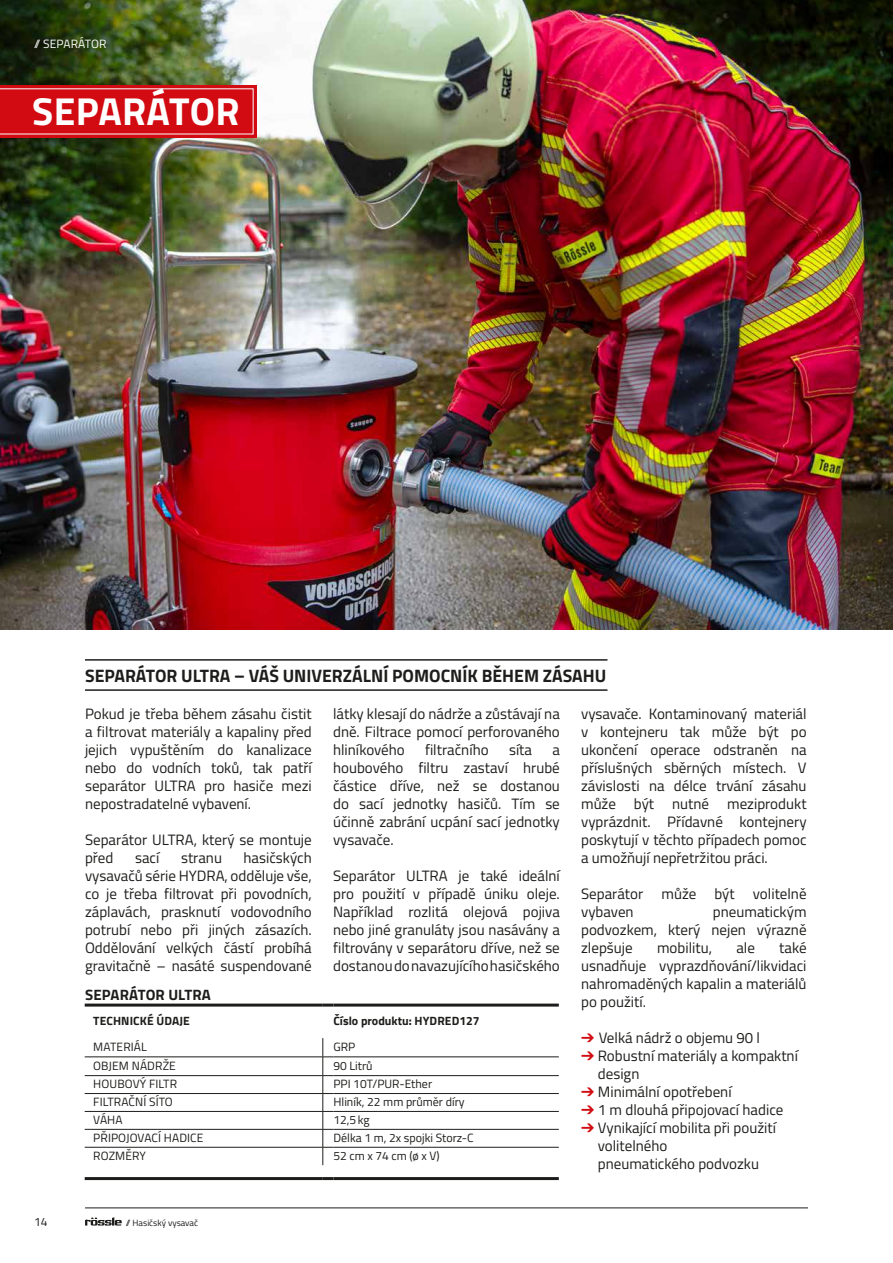
<style>
.page{position:relative;width:893px;height:1263px;background:#fff}
.page>*{position:absolute;margin:0;border:0;box-sizing:border-box;transform-origin:0 0}
.t1{font:700 39px "Titillium Web";letter-spacing:.005em;color:#fff}
.t2{font:700 18px "Titillium Web";color:#1d1d1b}
.t3{font:15px/18px "Titillium Web";color:#1d1d1b;text-align:justify}
.t4{font:700 15px "Titillium Web";letter-spacing:.005em;color:#1d1d1b}
.t5{font:12px "Titillium Web";color:#1d1d1b}
.t6{font:700 12px "Titillium Web";letter-spacing:.005em;color:#1d1d1b}
.t7{font:12px "Titillium Web";letter-spacing:.005em;color:#fff}
.t8{font:9px "Titillium Web";color:#1d1d1b}
</style>
<div class="page">
<hr style="left:85px;top:1207px;width:723px;height:1px;background:#1d1d1b">
<svg style="left:85px;top:1217px;width:37px;height:8px"></svg>
<img style="left:0;top:0;width:893px;height:629px">
<div style="left:0;top:85px;width:257px;height:53px;background:linear-gradient(to right,#d20a11,#d20a11)"></div>
<svg style="left:0;top:88px;width:254px;height:46px;background:#d31219"></svg>
<hr style="left:85px;top:659px;width:522px;height:2px;background:#1d1d1b">
<hr style="left:85px;top:689px;width:522px;height:2px;background:#1d1d1b">
<hr style="left:85px;top:1075px;width:238px;height:1px;background:#1d1d1b">
<hr style="left:333px;top:1075px;width:226px;height:1px;background:#1d1d1b">
<hr style="left:85px;top:1093px;width:238px;height:1px;background:#1d1d1b">
<hr style="left:333px;top:1093px;width:226px;height:1px;background:#1d1d1b">
<hr style="left:85px;top:1111px;width:238px;height:1px;background:#1d1d1b">
<hr style="left:333px;top:1111px;width:226px;height:1px;background:#1d1d1b">
<hr style="left:85px;top:1129px;width:238px;height:1px;background:#1d1d1b">
<hr style="left:333px;top:1129px;width:226px;height:1px;background:#1d1d1b">
<hr style="left:85px;top:1147px;width:238px;height:1px;background:#1d1d1b">
<hr style="left:333px;top:1147px;width:226px;height:1px;background:#1d1d1b">
<hr style="left:85px;top:1003px;width:238px;height:3px;background:#1d1d1b">
<svg style="left:323px;top:1003px;width:10px;height:3px"></svg>
<hr style="left:333px;top:1003px;width:226px;height:3px;background:#1d1d1b">
<hr style="left:85px;top:1177px;width:238px;height:3px;background:#1d1d1b">
<svg style="left:323px;top:1177px;width:10px;height:3px"></svg>
<hr style="left:333px;top:1177px;width:226px;height:3px;background:#1d1d1b">
<hr style="left:85px;top:1056px;width:238px;height:1px;background:#1d1d1b">
<svg style="left:323px;top:1038px;width:10px;height:127px"></svg>
<hr style="left:333px;top:1056px;width:226px;height:1px;background:#1d1d1b">
<p class="t7" style="left:34px;top:35px;width:74px">// SEPARÁTOR</p>
<h1 class="t1" style="left:32px;top:82px;width:209px">SEPARÁTOR</h1>
<p class="t2" style="left:85px;top:662px;width:523px">SEPARÁTOR ULTRA – VÁŠ UNIVERZÁLNÍ POMOCNÍK BĚHEM ZÁSAHU</p>
<p class="t3" style="left:85px;top:704px;width:228px">Pokud je třeba během zásahu čistit a filtrovat materiály a kapaliny před jejich vypuštěním do kanalizace nebo do vodních toků, tak patří separátor ULTRA pro hasiče mezi nepostradatelné vybavení.</p>
<p class="t3" style="left:85px;top:830px;width:228px">Separátor ULTRA, který se montuje před</p>
<p class="t3" style="left:333px;top:704px;width:228px">látky klesají do nádrže a zůstávají na dně. Filtrace pomocí perforovaného hliníkového</p>
<p class="t3" style="left:581px;top:704px;width:227px">vysavače. Kontaminovaný materiál v kontejneru tak může být po ukončení operace odstraněn na příslušných sběrných místech. V závislosti na délce trvání zásahu může být nutné meziprodukt vyprázdnit. Přídavné kontejnery poskytují v těchto případech pomoc a umožňují nepřetržitou práci.</p>
<p class="t3" style="left:581px;top:884px;width:227px">Separátor může být volitelně vybaven</p>
<p class="t3" style="left:425px;top:740px;width:65px">filtračního</p>
<p class="t3" style="left:509px;top:740px;width:25px">síta</p>
<p class="t3" style="left:333px;top:740px;width:228px;text-indent:219px">a houbového filtru zastaví hrubé částice dříve, než se dostanou do sací jednotky hasičů. Tím se účinně zabrání ucpání sací jednotky vysavače.</p>
<p class="t3" style="left:333px;top:866px;width:228px">Separátor ULTRA je také ideální pro použití v případě úniku oleje.<br>Například rozlitá olejová pojiva nebo jiné granuláty jsou nasávány a filtrovány v separátoru dříve, než se dostanou do navazujícího hasičského</p>
<p class="t3" style="left:85px;top:848px;width:228px;text-indent:159px">hasičských vysavačů série HYDRA, odděluje vše, co je třeba filtrovat při povodních, záplavách, prasknutí vodovodního potrubí nebo při jiných zásazích.<br>Oddělování velkých částí probíhá gravitačně – nasáté suspendované</p>
<p class="t3" style="left:135px;top:848px;width:26px">sací</p>
<p class="t3" style="left:181px;top:848px;width:42px">stranu</p>
<p class="t3" style="left:581px;top:902px;width:227px;text-indent:132px">pneumatickým podvozkem, který nejen výrazně zlepšuje</p>
<p class="t3" style="left:581px;top:938px;width:227px;text-indent:198px">také usnadňuje vyprazdňování/likvidaci nahromaděných kapalin a materiálů po použití.</p>
<p class="t3" style="left:598px;top:1028px;width:202px;text-align:left">Velká nádrž o objemu 90 l<br>Robustní materiály a kompaktní design<br>Minimální opotřebení<br>1 m dlouhá připojovací hadice<br>Vynikající mobilita při použití volitelného<br>pneumatického podvozku</p>
<p class="t3" style="left:657px;top:938px;width:56px">mobilitu,</p>
<p class="t3" style="left:736px;top:938px;width:20px">ale</p>
<p class="t4" style="left:85px;top:983px;width:127px">SEPARÁTOR ULTRA</p>
<p class="t6" style="left:93px;top:1011px;width:98px">TECHNICKÉ ÚDAJE</p>
<p class="t6" style="left:333px;top:1011px;width:148px">Číslo produktu: HYDRED127</p>
<p class="t5" style="left:93px;top:1038px;width:55px">MATERIÁL</p>
<p class="t5" style="left:333px;top:1038px;width:23px">GRP</p>
<p class="t5" style="left:93px;top:1057px;width:84px">OBJEM NÁDRŽE</p>
<p class="t5" style="left:333px;top:1057px;width:41px">90 Litrů</p>
<p class="t5" style="left:93px;top:1075px;width:85px">HOUBOVÝ FILTR</p>
<p class="t5" style="left:333px;top:1075px;width:100px">PPI 10T/PUR-Ether</p>
<p class="t5" style="left:93px;top:1093px;width:81px">FILTRAČNÍ SÍTO</p>
<p class="t5" style="left:333px;top:1093px;width:133px">Hliník, 22 mm průměr díry</p>
<p class="t5" style="left:93px;top:1111px;width:31px">VÁHA</p>
<p class="t5" style="left:333px;top:1111px;width:38px">12,5kg</p>
<p class="t5" style="left:93px;top:1129px;width:112px">PŘIPOJOVACÍ HADICE</p>
<p class="t5" style="left:333px;top:1129px;width:142px">Délka 1 m, 2x spojki Storz-C</p>
<p class="t5" style="left:93px;top:1146px;width:54px">ROZMĚRY</p>
<p class="t5" style="left:333px;top:1146px;width:108px">52 cm x 74 cm (ø x V)</p>
<p class="t5" style="left:34px;top:1212px;width:15px">14</p>
<p class="t8" style="left:126px;top:1216px;width:74px">// Hasičský vysavač</p>
</div>
